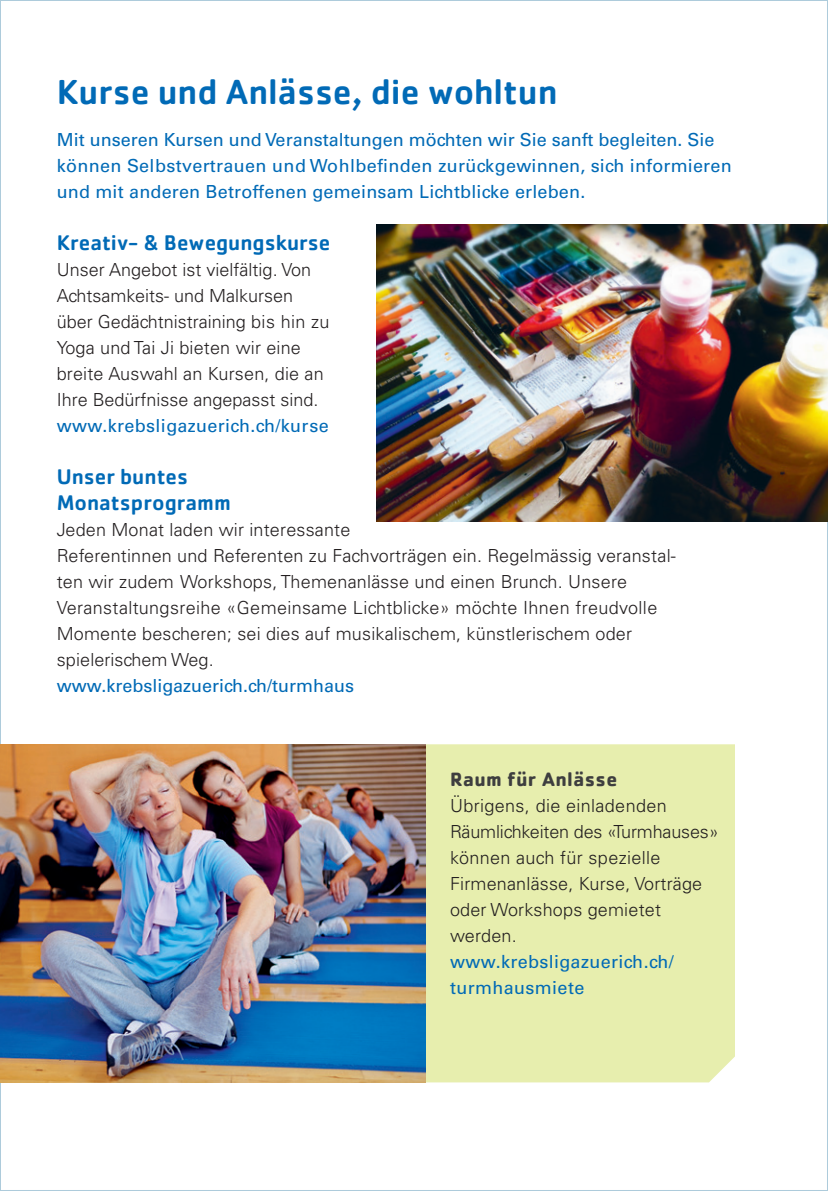
<style>
.page{position:relative;width:828px;height:1191px;background:#fff}
.page>*{position:absolute;margin:0;border:0;box-sizing:border-box;transform-origin:0 0}
.t1{font:500 36px "Cachet";color:#016ab6}
.t2{font:500 22px/26px "Cachet";color:#016ab6}
.t3{font:700 20px "Cachet";letter-spacing:.02em;color:#3e3e3f}
.t4{font:300 18px/26px "Univers LT Std";letter-spacing:.01em;color:#231f20}
.t5{font:18px/26px "Univers LT Std";letter-spacing:.01em;color:#016ab6}
</style>
<div class="page">
<img style="left:376px;top:224px;width:452px;height:298px">
<div style="left:425px;top:744px;width:310px;height:338px;background:#e7eeae"></div>
<img style="left:0;top:744px;width:425px;height:338px">
<h1 class="t1" style="left:57px;top:70px;width:502px">Kurse und Anlässe, die wohltun</h1>
<p class="t5" style="left:57px;top:127px;width:676px">Mit unseren Kursen und Veranstaltungen möchten wir Sie sanft begleiten. Sie können Selbstvertrauen und Wohlbefinden zurückgewinnen, sich informieren und mit anderen Betroffenen gemeinsam Lichtblicke erleben.</p>
<p class="t2" style="left:57px;top:229px;width:275px">Kreativ- &amp; Bewegungskurse</p>
<p class="t4" style="left:57px;top:257px;width:274px">Unser Angebot ist vielfältig. Von<br>Achtsamkeits- und Malkursen über Gedächtnistraining bis hin zu<br>Yoga und Tai Ji bieten wir eine breite Auswahl an Kursen, die an<br>Ihre Bedürfnisse angepasst sind.</p>
<p class="t5" style="left:57px;top:413px;width:273px">www.krebsligazuerich.ch/kurse</p>
<p class="t2" style="left:57px;top:463px;width:176px">Unser buntes<br>Monatsprogramm</p>
<p class="t4" style="left:57px;top:517px;width:621px">Jeden Monat laden wir interessante<br>Referentinnen und Referenten zu Fachvorträgen ein. Regelmässig veranstal&shy;ten wir zudem Workshops, Themenanlässe und einen Brunch. Unsere Veranstaltungsreihe «Gemeinsame Lichtblicke» möchte Ihnen freudvolle Momente bescheren; sei dies auf musikalischem, künstlerischem oder spielerischem Weg.</p>
<p class="t5" style="left:57px;top:673px;width:299px">www.krebsligazuerich.ch/turmhaus</p>
<p class="t3" style="left:450px;top:766px;width:169px">Raum für Anlässe</p>
<p class="t4" style="left:450px;top:792px;width:270px">Übrigens, die einladenden<br>Räumlichkeiten des «Turmhauses» können auch für spezielle<br>Firmenanlässe, Kurse, Vorträge oder Workshops gemietet werden.</p>
<p class="t5" style="left:450px;top:948px;width:225px">www.krebsligazuerich.ch/ turmhausmiete</p>
</div>
